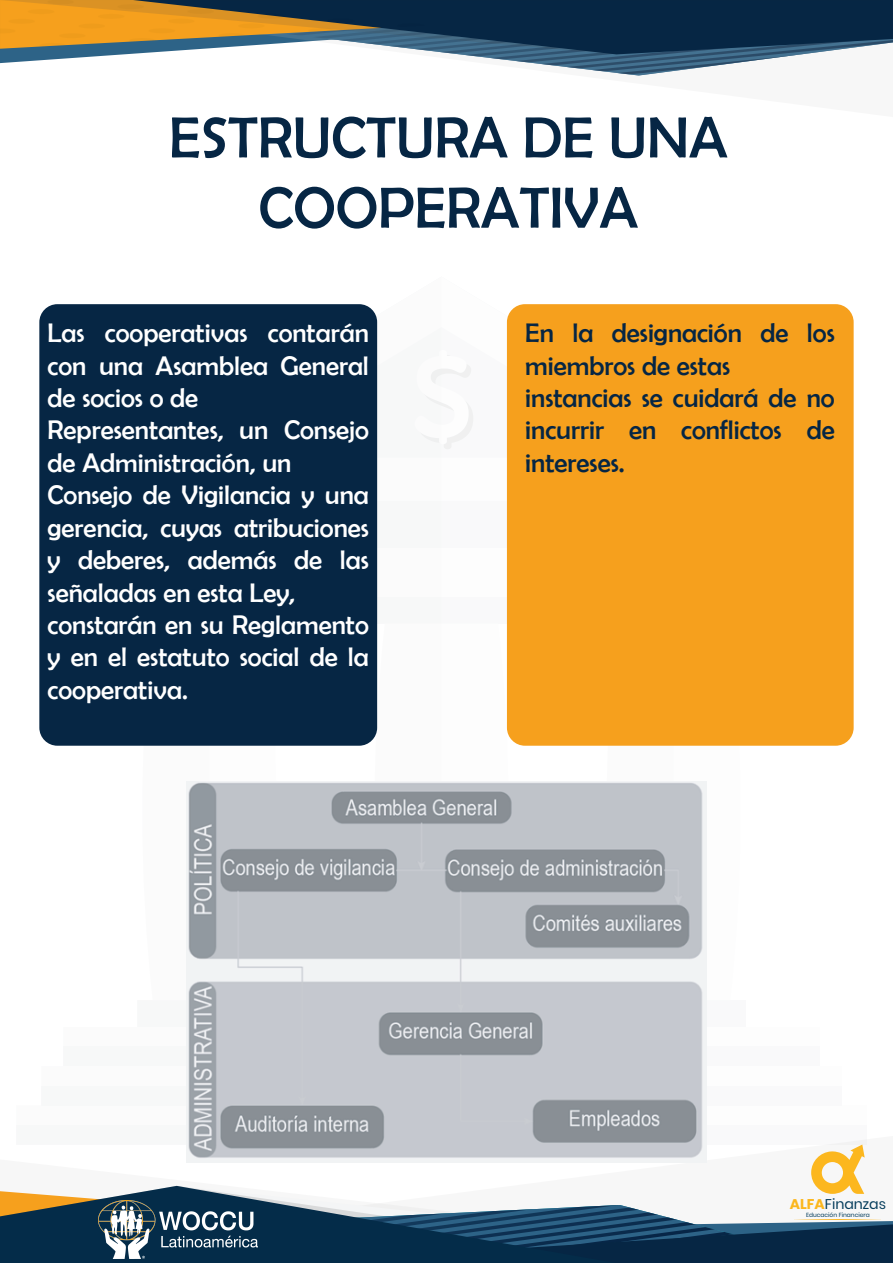
<style>
.page{position:relative;width:893px;height:1263px;background:#fff}
.page>*{position:absolute;margin:0;border:0;box-sizing:border-box;transform-origin:0 0}
.t1{font:58.5px/70.2px "Berlin Sans FB";color:#062644;text-align:center}
.t2{font:27px/32.4px "Berlin Sans FB";color:#fff}
.t3{font:27px/32.4px "Berlin Sans FB";color:#062644}
.t4{font:14.1px "Poppins";color:#043c5b}
.t5{font:6px "Poppins";color:#043c5b}
.s1{font-weight:700;color:#fcb71e}
</style>
<div class="page">
<div style="left:370px;top:596px;width:143px;height:27px;background:#f9f9fa"></div>
<div style="left:602px;top:1000px;width:143px;height:27px;background:#f9f9fa"></div>
<div style="left:63px;top:1047px;width:756px;height:19px;background:#f7f8f8"></div>
<div style="left:41px;top:1086px;width:800px;height:19px;background:#f7f8f8"></div>
<div style="left:16px;top:1125px;width:851px;height:19px;background:#f7f8f8"></div>
<div style="left:69px;top:501px;width:745px;height:47px;background:#f9f9fa"></div>
<svg style="left:441px;top:355px;width:32px;height:94px"></svg>
<svg style="left:363px;top:304px;width:78px;height:292px"></svg>
<svg style="left:370px;top:596px;width:71px;height:186px"></svg>
<svg style="left:0;top:0;width:893px;height:75px"></svg>
<svg style="left:176px;top:1144px;width:691px;height:42px"></svg>
<svg style="left:615px;top:1205px;width:278px;height:58px"></svg>
<svg style="left:0;top:1186px;width:615px;height:77px;fill:#062c49"></svg>
<img style="left:99px;top:1201px;width:159px;height:57px">
<svg style="left:811px;top:1144px;width:54px;height:50px"></svg>
<hr style="left:795px;top:1219px;width:86px;height:1px;background:#fcb71e">
<div style="left:39px;top:304px;width:338px;height:442px;background:#062644;border-radius:18px"></div>
<div style="left:507px;top:304px;width:347px;height:442px;background:#f6a01d;border-radius:18px"></div>
<img style="left:186px;top:782px;width:521px;height:380px">
<h1 class="t1" style="left:169px;top:102px;width:560px">ESTRUCTURA DE UNA<br>COOPERATIVA</h1>
<p class="t2" style="left:48px;top:317px;width:323px">Las cooperativas contarán con una Asamblea General de socios o de<br>Representantes, un Consejo de Administración, un<br>Consejo de Vigilancia y una gerencia, cuyas atribuciones y deberes, además de las señaladas en esta Ley, constarán en su Reglamento y en el estatuto social de la cooperativa.</p>
<p class="t3" style="left:525px;top:317px;width:311px">En la designación de los miembros de estas instancias se cuidará de no incurrir en conflictos de intereses.</p>
<p class="t4" style="left:790px;top:1196px;width:98px"><span class="s1">ALFA</span>Finanzas</p>
<p class="t5" style="left:806px;top:1211px;width:65px">Educación Financiera</p>
</div>
